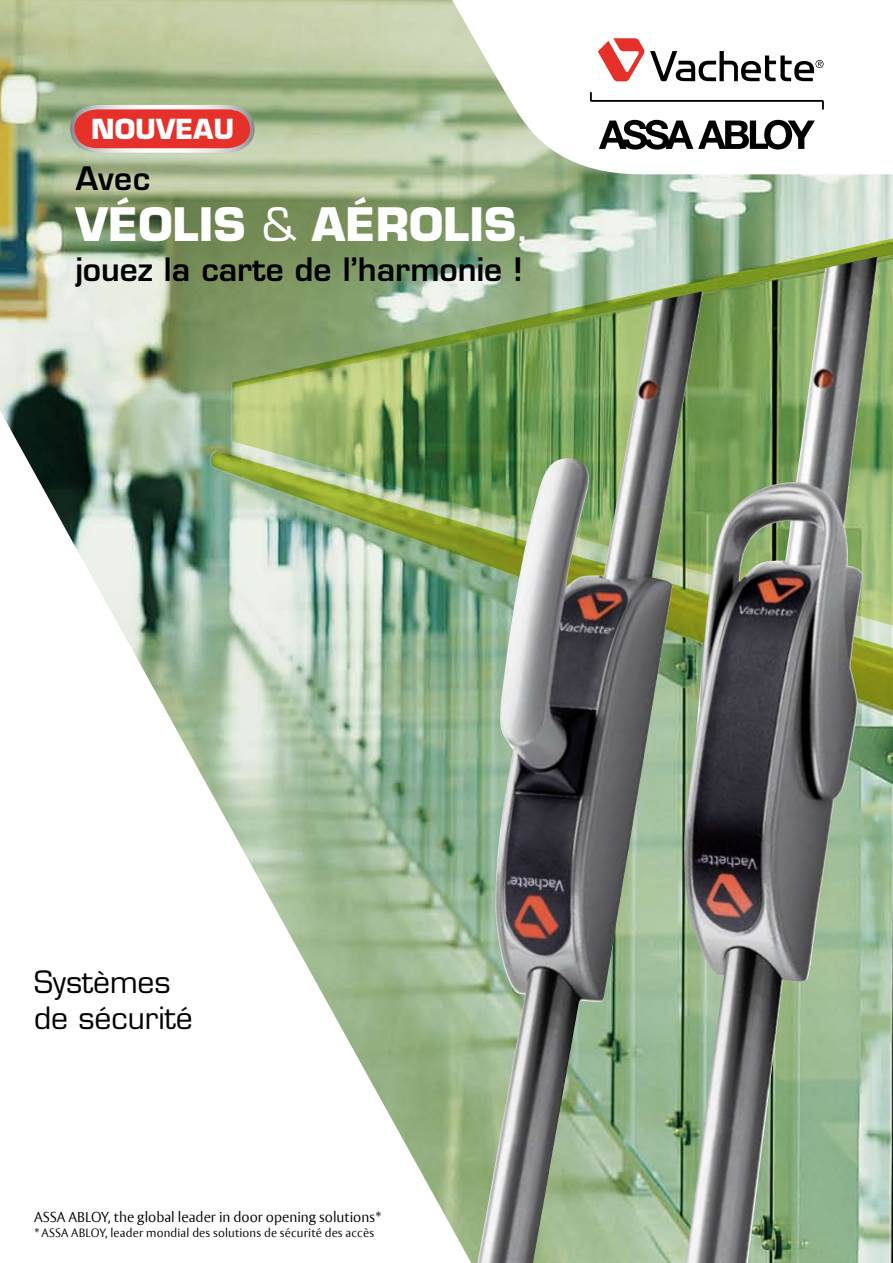
<style>
.page{position:relative;width:893px;height:1263px;background:#fff}
.page>*{position:absolute;margin:0;border:0;box-sizing:border-box;transform-origin:0 0}
.t1{font:700 45px "Eurostile LT Std";color:#fff}
.t2{font:600 31.5px "Eurostile LT Std";color:#000}
.t3{font:30px/36px "Eurostile LT Std";color:#000}
.t4{font:700 27px "Eurostile LT Std";color:#fff}
.t5{font:14.25px "Rdg Vesta";color:#000}
.t6{font:12px "Rdg Vesta";letter-spacing:.01em;color:#000}
.s1{font-weight:400}
.s2{font-weight:600;font-size:35.1px}
</style>
<div class="page">
<img style="left:0;top:0;width:893px;height:1263px">
<svg style="left:68px;top:103px;width:189px;height:52px;background:#d9655b"></svg>
<svg style="left:232px;top:238px;width:661px;height:15px;background:#9db38d"></svg>
<svg style="left:471px;top:625px;width:422px;height:86px;background:#8e9956"></svg>
<img style="left:232px;top:253px;width:661px;height:372px">
<img style="left:684px;top:268px;width:157px;height:995px">
<img style="left:478px;top:291px;width:225px;height:972px">
<svg style="left:440px;top:0;width:453px;height:174px"></svg>
<svg style="left:0;top:410px;width:471px;height:853px"></svg>
<svg style="left:590px;top:92px;width:234px;height:18px"></svg>
<svg style="left:599px;top:120px;width:216px;height:30px"></svg>
<svg style="left:598px;top:38px;width:226px;height:43px"></svg>
<h3 class="t4" style="left:91px;top:113px;width:144px">nouveau</h3>
<h2 class="t2" style="left:76px;top:159px;width:76px">Avec</h2>
<h1 class="t1" style="left:76px;top:196px;width:121px">Véolis</h1>
<h1 class="t1" style="left:261px;top:196px;width:84px"><span class="s1">&amp;</span> Aér</h1>
<h1 class="t1" style="left:409px;top:196px;width:121px">olis<span class="s2">,</span></h1>
<h2 class="t2" style="left:76px;top:249px;width:449px">jouez la carte de l’harmonie !</h2>
<h3 class="t3" style="left:34px;top:964px;width:160px">Systèmes de sécurité</h3>
<p class="t5" style="left:34px;top:1209px;width:348px">ASSA ABLOY, the global leader in door opening solutions*</p>
<p class="t6" style="left:34px;top:1226px;width:342px">* ASSA ABLOY, leader mondial des solutions de sécurité des accès</p>
</div>
